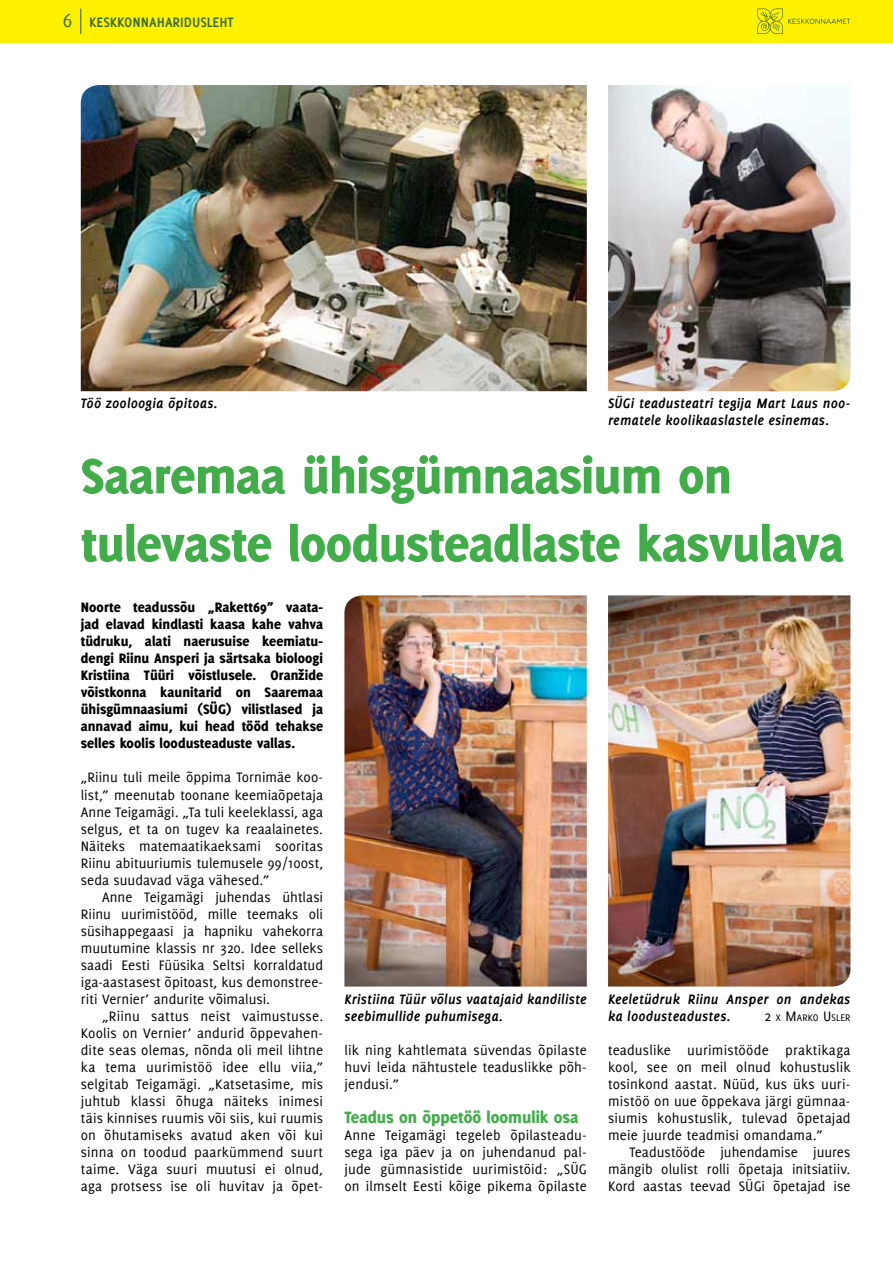
<style>
.page{position:relative;width:893px;height:1263px;background:#fff}
.page>*{position:absolute;margin:0;border:0;box-sizing:border-box;transform-origin:0 0}
.t1{font:800 54px/68.1px "Delicious";letter-spacing:-.01em;color:#41ad49}
.t2{font:800 18px "Delicious";letter-spacing:-.005em;color:#41ad49}
.t3{font:15px/17px "Delicious";letter-spacing:.01em;color:#000;text-align:justify}
.t4{font:800 15px/17px "Delicious";letter-spacing:.005em;color:#000;text-align:justify}
.t5{font:italic 700 15px/17px "Delicious";letter-spacing:.01em;color:#000}
.t6{font:700 15px "Delicious";color:#3d6a27}
.t7{font:10.5px "Delicious";letter-spacing:.005em;color:#000}
.s1{font-weight:400;font-size:21px}
.s2{font-size:15px}
</style>
<div class="page">
<div style="left:0;top:0;width:893px;height:43px;background:#fff200"></div>
<svg style="left:80px;top:9px;width:1px;height:25px"></svg>
<svg style="left:757px;top:8px;width:93px;height:26px"></svg>
<img style="left:344px;top:595px;width:243px;height:391px">
<img style="left:608px;top:595px;width:242px;height:391px">
<img style="left:608px;top:85px;width:242px;height:306px">
<img style="left:81px;top:85px;width:506px;height:306px">
<p class="t6" style="left:63px;top:14px;width:172px"><span class="s1">6</span> KESKKONNAHARIDUSLEHT</p>
<p class="t5" style="left:81px;top:395px;width:138px">Töö zooloogia õpitoas.</p>
<p class="t5" style="left:608px;top:395px;width:244px">SÜGi teadusteatri tegija Mart Laus noo&shy;rematele koolikaaslastele esinemas.</p>
<h1 class="t1" style="left:81px;top:441px;width:765px">Saaremaa ühisgümnaasium on tulevaste loodusteadlaste kasvulava</h1>
<p class="t4" style="left:81px;top:599px;width:244px">Noorte teadussõu „Rakett69” vaata&shy;jad elavad kindlasti kaasa kahe vahva tüdruku, alati naerusuise keemiatu&shy;dengi Riinu Ansperi ja särtsaka bioloogi Kristiina Tüüri võistlusele. Oranˇzide võistkonna kaunitarid on Saaremaa ühisgümnaasiumi (SÜG) vilistlased ja annavad aimu, kui head tööd tehakse selles koolis loodusteaduste vallas.</p>
<p class="t3" style="left:81px;top:769px;width:244px">„Riinu tuli meile õppima Tornimäe koo&shy;list,” meenutab toonane keemiaõpetaja Anne Teigamägi. „Ta tuli keeleklassi, aga selgus, et ta on tugev ka reaalainetes.<br>Näiteks matemaatikaeksami sooritas Riinu abituuriumis tulemusele 99/100st, seda suudavad väga vähesed.”</p>
<p class="t3" style="left:81px;top:888px;width:244px;text-indent:21px">Anne Teigamägi juhendas ühtlasi Riinu uurimistööd, mille teemaks oli süsihappegaasi ja hapniku vahekorra muutumine klassis nr 320. Idee selleks saadi Eesti Füüsika Seltsi korraldatud iga-aastasest õpitoast, kus demonstree&shy;riti Vernier’ andurite võimalusi.</p>
<p class="t3" style="left:81px;top:1007px;width:244px;text-indent:21px">„Riinu sattus neist vaimustusse.<br>Koolis on Vernier’ andurid õppevahen&shy;dite seas olemas, nõnda oli meil lihtne ka tema uurimistöö idee ellu viia,” selgitab Teigamägi. „Katsetasime, mis juhtub klassi õhuga näiteks inimesi täis kinnises ruumis või siis, kui ruumis on õhutamiseks avatud aken või kui sinna on toodud paarkümmend suurt taime. Väga suuri muutusi ei olnud, aga protsess ise oli huvitav ja õpet-</p>
<p class="t5" style="left:344px;top:990px;width:244px">Kristiina Tüür võlus vaatajaid kandiliste seebimullide puhumisega.</p>
<p class="t3" style="left:344px;top:1041px;width:244px">lik ning kahtlemata süvendas õpilaste huvi leida nähtustele teaduslikke põh&shy;jendusi.”</p>
<p class="t2" style="left:344px;top:1106px;width:236px">Teadus on õppetöö loomulik osa</p>
<p class="t3" style="left:344px;top:1126px;width:244px">Anne Teigamägi tegeleb õpilasteadu&shy;sega iga päev ja on juhendanud pal&shy;jude gümnasistide uurimistöid: „SÜG on ilmselt Eesti kõige pikema õpilaste</p>
<p class="t5" style="left:608px;top:990px;width:244px">Keeletüdruk Riinu Ansper on andekas ka loodusteadustes.</p>
<p class="t7" style="left:765px;top:1011px;width:87px"><span class="s2">2</span> X <span class="s2">M</span>ARKO <span class="s2">U</span> SLER</p>
<p class="t3" style="left:608px;top:1041px;width:244px">teaduslike uurimistööde praktikaga kool, see on meil olnud kohustuslik tosinkond aastat. Nüüd, kus üks uuri&shy;mistöö on uue õppekava järgi gümnaa&shy;siumis kohustuslik, tulevad õpetajad meie juurde teadmisi omandama.”</p>
<p class="t3" style="left:608px;top:1143px;width:244px;text-indent:21px">Teadustööde juhendamise juures mängib olulist rolli õpetaja initsiatiiv.<br>Kord aastas teevad SÜGi õpetajad ise</p>
</div>
